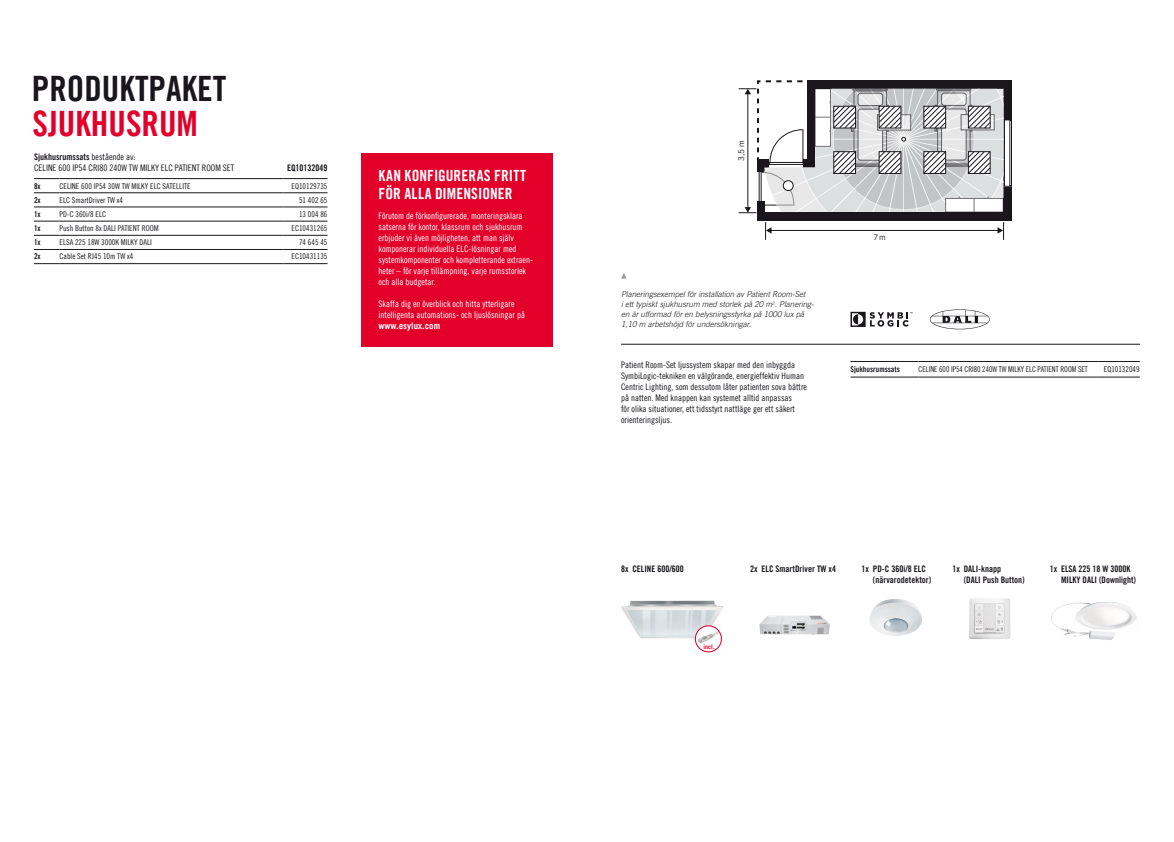
<style>
.page{position:relative;width:1174px;height:842px;background:#fff}
.page>*{position:absolute;margin:0;border:0;box-sizing:border-box;transform-origin:0 0}
.t1{font:35px "Trade Gothic LT Com Bd Cn 20";color:#1a171c}
.t2{font:35px "Trade Gothic LT Com Bd Cn 20";color:#e2002b}
.t3{font:15.4px/17.6px "Trade Gothic LT Com Bd Cn 20";letter-spacing:.01em;color:#fff}
.t4{font:9px/11px "Trade Gothic LT Com Cn 18";color:#fff}
.t5{font:9px/11px "Trade Gothic LT Com Cn 18";color:#1a171c}
.t6{font:9px/11px "Trade Gothic LT Com Bd Cn 20";color:#1a171c}
.t7{font:700 9px "Trade Gothic LT Com";color:#fff}
.t8{font:8px "Trade Gothic LT Com Cn 18";color:#1a171c}
.t9{font:italic 300 8px/10px "Trade Gothic LT Com";color:#1a171c}
.t10{font:8px "Trade Gothic LT Com Cn 18";color:#1a171c;scale:.95 1}
.t11{font:8px "Trade Gothic LT Com Bd Cn 20";color:#1a171c}
.t12{font:8px "Trade Gothic LT Com";color:#1a171c}
.t13{font:700 6.1px "Trade Gothic LT Com";color:#e2002b}
.s1{font-family:"Trade Gothic LT Com Cn 18"}
</style>
<div class="page">
<div style="left:757px;top:212px;width:247px;height:8px;background:#1a171c"></div>
<div style="left:1003px;top:80px;width:9px;height:140px;background:#1a171c"></div>
<hr style="left:770px;top:230px;width:228px;height:1px;background:#1a171c">
<svg style="left:765px;top:222px;width:6px;height:18px"></svg>
<svg style="left:997px;top:222px;width:7px;height:18px"></svg>
<div style="left:1004px;top:120px;width:7px;height:66px;background:#fff"></div>
<div style="left:1004px;top:119px;width:8px;height:68px;border:1px solid #1a171c"></div>
<div style="left:1009px;top:120px;width:3px;height:66px;border:1px solid #1a171c"></div>
<svg style="left:738px;top:80px;width:265px;height:133px"></svg>
<img style="left:759px;top:615px;width:71px;height:20px">
<img style="left:969px;top:600px;width:41px;height:39px">
<img style="left:1051px;top:602px;width:47px;height:33px">
<hr style="left:850px;top:361px;width:68px;height:1px;background:#1a171c">
<hr style="left:918px;top:361px;width:179px;height:1px;background:#1a171c">
<hr style="left:1097px;top:361px;width:42px;height:1px;background:#1a171c">
<hr style="left:850px;top:377px;width:68px;height:1px;background:#1a171c">
<hr style="left:918px;top:377px;width:179px;height:1px;background:#1a171c">
<hr style="left:1097px;top:377px;width:42px;height:1px;background:#1a171c">
<hr style="left:621px;top:344px;width:519px;height:1px;background:#1a171c">
<svg style="left:621px;top:273px;width:5px;height:6px"></svg>
<svg style="left:850px;top:312px;width:62px;height:15px"></svg>
<svg style="left:929px;top:309px;width:60px;height:20px"></svg>
<img style="left:621px;top:601px;width:102px;height:37px">
<svg style="left:695px;top:626px;width:26px;height:26px"></svg>
<img style="left:697px;top:631px;width:23px;height:12px">
<div style="left:695px;top:625px;width:27px;height:27px;border:1px solid #e2002b;border-radius:50%"></div>
<div style="left:361px;top:153px;width:192px;height:193px;background:#e2002b"></div>
<svg style="left:34px;top:178px;width:26px;height:1px"></svg>
<hr style="left:60px;top:178px;width:223px;height:1px;background:#1a171c">
<hr style="left:283px;top:178px;width:44px;height:1px;background:#1a171c">
<svg style="left:34px;top:193px;width:26px;height:1px"></svg>
<hr style="left:60px;top:193px;width:223px;height:1px;background:#1a171c">
<hr style="left:283px;top:193px;width:44px;height:1px;background:#1a171c">
<svg style="left:34px;top:207px;width:26px;height:1px"></svg>
<hr style="left:60px;top:207px;width:223px;height:1px;background:#1a171c">
<hr style="left:283px;top:207px;width:44px;height:1px;background:#1a171c">
<svg style="left:34px;top:221px;width:26px;height:1px"></svg>
<hr style="left:60px;top:221px;width:223px;height:1px;background:#1a171c">
<hr style="left:283px;top:221px;width:44px;height:1px;background:#1a171c">
<svg style="left:34px;top:235px;width:26px;height:1px"></svg>
<hr style="left:60px;top:235px;width:223px;height:1px;background:#1a171c">
<hr style="left:283px;top:235px;width:44px;height:1px;background:#1a171c">
<svg style="left:34px;top:249px;width:26px;height:1px"></svg>
<hr style="left:60px;top:249px;width:223px;height:1px;background:#1a171c">
<hr style="left:283px;top:249px;width:44px;height:1px;background:#1a171c">
<svg style="left:34px;top:263px;width:26px;height:1px"></svg>
<hr style="left:60px;top:263px;width:223px;height:1px;background:#1a171c">
<hr style="left:283px;top:263px;width:44px;height:1px;background:#1a171c">
<h1 class="t1" style="left:32px;top:67px;width:196px">PRODUKTPAKET</h1>
<h1 class="t2" style="left:33px;top:102px;width:167px">SJUKHUSRUM</h1>
<p class="t6" style="left:34px;top:151px;width:103px">Sjukhusrumssats <span class="s1">bestående av:</span></p>
<p class="t5" style="left:34px;top:162px;width:202px">CELINE 600 IP54 CRI80 240W TW MILKY ELC PATIENT ROOM SET</p>
<p class="t6" style="left:287px;top:162px;width:42px">EQ10132049</p>
<p class="t11" style="left:34px;top:181px;width:8px">8x</p>
<p class="t8" style="left:60px;top:181px;width:133px">CELINE 600 IP54 30W TW MILKY ELC SATELLITE</p>
<p class="t8" style="left:291px;top:181px;width:37px">EQ10129735</p>
<p class="t11" style="left:34px;top:195px;width:8px">2x</p>
<p class="t8" style="left:60px;top:195px;width:65px">ELC SmartDriver TW x4</p>
<p class="t8" style="left:299px;top:195px;width:30px">51 402 65</p>
<p class="t11" style="left:34px;top:209px;width:8px">1x</p>
<p class="t8" style="left:60px;top:209px;width:48px">PD-C 360i/8 ELC</p>
<p class="t8" style="left:299px;top:209px;width:30px">13 004 86</p>
<p class="t11" style="left:34px;top:223px;width:8px">1x</p>
<p class="t8" style="left:60px;top:223px;width:101px">Push Button 8x DALI PATIENT ROOM</p>
<p class="t8" style="left:291px;top:223px;width:37px">EC10431265</p>
<p class="t11" style="left:34px;top:238px;width:8px">1x</p>
<p class="t8" style="left:60px;top:238px;width:94px">ELSA 225 18W 3000K MILKY DALI</p>
<p class="t8" style="left:299px;top:238px;width:30px">74 645 45</p>
<p class="t11" style="left:34px;top:252px;width:8px">2x</p>
<p class="t8" style="left:60px;top:252px;width:75px">Cable Set RJ45 10m TW x4</p>
<p class="t8" style="left:291px;top:252px;width:37px">EC10431135</p>
<h2 class="t3" style="left:378px;top:167px;width:149px">KAN KONFIGURERAS FRITT<br>FÖR ALLA DIMENSIONER</h2>
<p class="t4" style="left:378px;top:210px;width:156px">Förutom de förkonfigurerade, monteringsklara satserna för kontor, klassrum och sjukhusrum erbjuder vi även möjligheten, att man själv komponerar individuella ELC-lösningar med systemkomponenter och kompletterande extraen&shy;heter – för varje tillämpning, varje rumsstorlek och alla budgetar.</p>
<p class="t4" style="left:378px;top:298px;width:148px">Skaffa dig en överblick och hitta ytterligare intelligenta automations- och ljuslösningar på</p>
<p class="t7" style="left:378px;top:320px;width:63px">www.esylux.com</p>
<p class="t12" style="left:736px;top:161px;width:23px;rotate:-90deg">3,5 m</p>
<p class="t9" style="left:621px;top:289px;width:194px">Planeringsexempel för installation av Patient Room-Set<br>i ett typiskt sjukhusrum med storlek på 20 m<sup>2</sup>. Planering&shy;en är utformad för en belysningsstyrka på 1000 lux på 1,10 m arbetshöjd för undersökningar.</p>
<p class="t5" style="left:621px;top:359px;width:187px">Patient Room-Set ljussystem skapar med den inbyggda SymbiLogic-tekniken en välgörande, energieffektiv Human Centric Lighting, som dessutom låter patienten sova bättre på natten. Med knappen kan systemet alltid anpassas<br>för olika situationer, ett tidsstyrt nattläge ger ett säkert orienteringsljus.</p>
<p class="t12" style="left:873px;top:232px;width:14px">7m</p>
<p class="t11" style="left:850px;top:364px;width:51px">Sjukhusrumssats</p>
<p class="t10" style="left:918px;top:365px;width:180px">CELINE 600 IP54 CRI80 240W TW MILKY ELC PATIENT ROOM SET</p>
<p class="t8" style="left:1103px;top:365px;width:37px">EQ10132049</p>
<p class="t6" style="left:621px;top:563px;width:64px">8x CELINE 600/600</p>
<p class="t13" style="left:703px;top:643px;width:13px">incl.</p>
<p class="t6" style="left:750px;top:563px;width:87px">2x ELC SmartDriver TW x4</p>
<p class="t6" style="left:963px;top:563px;width:62px;text-indent:-11px">1x DALI-knapp<br>(DALI Push Button)</p>
<p class="t6" style="left:1061px;top:563px;width:76px;text-indent:-11px">1x ELSA 225 18 W 3000K<br>MILKY DALI (Downlight)</p>
<p class="t6" style="left:873px;top:563px;width:60px;text-indent:-11px">1x PD-C 360i/8 ELC (närvarodetektor)</p>
</div>
